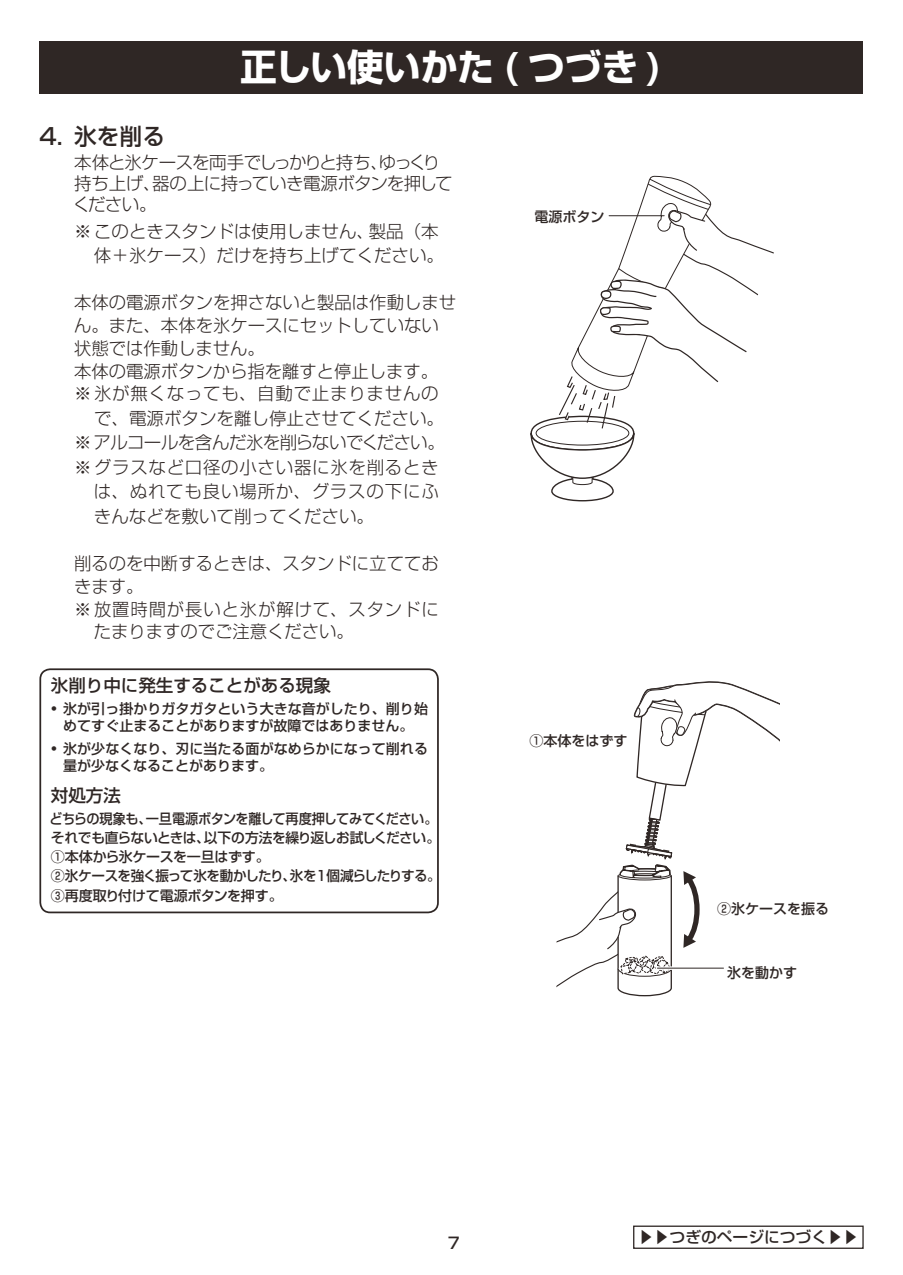
<style>
.page{position:relative;width:903px;height:1275px;background:#fff}
.page>*{position:absolute;margin:0;border:0;box-sizing:border-box;transform-origin:0 0}
.t1{font:700 36.75px "Shin Go Pro";color:#fff}
.t2{font:500 22.75px "Shin Go Pro";color:#2f2725}
.t3{font:300 17.5px/22.8px "Shin Go Pro";color:#2f2725;text-align:right}
.t4{font:300 17.5px/21px "Shin Go Pro";letter-spacing:-.035em;color:#2f2725}
.t5{font:300 17.5px "Shin Go Pro";letter-spacing:-.04em;color:#2f2725}
.t6{font:300 17.5px "Shin Go Pro";letter-spacing:.04em;color:#2f2725}
.t7{font:300 17.5px "Shin Go Pro";letter-spacing:.055em;color:#2f2725}
.t8{font:500 17.5px "Shin Go Pro";color:#2f2725}
.t9{font:300 17.5px "Shin Go Pro";letter-spacing:.045em;color:#2f2725}
.t10{font:500 15.75px "Shin Go Pro";color:#2f2725}
.t11{font:500 14px/19.2px "Shin Go Pro";letter-spacing:-.03em;color:#2f2725;scale:.94 1}
.t12{font:500 14px/17.5px "Shin Go Pro";color:#2f2725;text-align:center}
</style>
<div class="page">
<div style="left:39px;top:41px;width:824px;height:52px;background:#2f2725"></div>
<div style="left:39px;top:668px;width:400px;height:245px;border:2px solid #2f2725;border-radius:10px"></div>
<svg style="left:530px;top:175px;width:244px;height:327px"></svg>
<hr style="left:609px;top:215px;width:55px;height:1px;background:#2f2725">
<svg style="left:556px;top:681px;width:224px;height:316px"></svg>
<div style="left:633px;top:1225px;width:231px;height:24px;border:1px solid #2f2725"></div>
<h1 class="t1" style="left:240px;top:38px;width:423px">正しい使いかた ( つづき )</h1>
<h2 class="t2" style="left:39px;top:118px;width:127px">4. 氷を削る</h2>
<p class="t4" style="left:73px;top:150px;width:382px">本体と氷ケースを両手でしっかりと持ち､ゆっくり持ち上げ､器の上に持っていき電源ボタンを押してください｡</p>
<p class="t3" style="left:74px;top:216px;width:371px;line-height:24.5px">※ このときスタンドは使用しません、製品（本体＋氷ケース）だけを持ち上げてください。</p>
<p class="t3" style="left:74px;top:289px;width:383px;text-align:left">本体の電源ボタンを押さないと製品は作動しません。また、本体を氷ケースにセットしていない状態では作動しません。<br>本体の電源ボタンから指を離すと停止します。※ 氷が無くなっても、自動で止まりませんの</p>
<p class="t3" style="left:94px;top:405px;width:351px">で、電源ボタンを離し停止させてください。</p>
<p class="t5" style="left:74px;top:428px;width:372px">※ アルコールを含んだ氷を削らないでください。</p>
<p class="t6" style="left:74px;top:453px;width:366px">※ グラスなど口径の小さい器に氷を削るとき</p>
<p class="t9" style="left:94px;top:477px;width:346px">は、ぬれても良い場所か、グラスの下にふ</p>
<p class="t3" style="left:94px;top:503px;width:281px">きんなどを敷いて削ってください。</p>
<p class="t3" style="left:74px;top:550px;width:366px">削るのを中断するときは、スタンドに立ててお</p>
<p class="t3" style="left:74px;top:573px;width:71px">きます。</p>
<p class="t7" style="left:74px;top:594px;width:366px">※ 放置時間が長いと氷が解けて、スタンドに</p>
<p class="t3" style="left:94px;top:618px;width:261px">たまりますのでご注意ください。</p>
<p class="t8" style="left:51px;top:671px;width:281px">氷削り中に発生することがある現象</p>
<p class="t12" style="left:51px;top:698px;width:379px">• 氷が引っ掛かりガタガタという大きな音がしたり、削り始めてすぐ止まることがありますが故障ではありません。</p>
<p class="t12" style="left:63px;top:738px;width:366px;text-align:left;text-indent:-12px">• 氷が少なくなり、刃に当たる面がなめらかになって削れる量が少なくなることがあります。</p>
<p class="t8" style="left:51px;top:781px;width:71px">対処方法</p>
<p class="t11" style="left:49px;top:807px;width:418px">どちらの現象も、一旦電源ボタンを離して再度押してみてください。それでも直らないときは、以下の方法を繰り返しお試しください。<br>①本体から氷ケースを一旦はずす。<br>②氷ケースを強く振って氷を動かしたり、氷を1個減らしたりする。<br>③再度取り付けて電源ボタンを押す。</p>
<p class="t12" style="left:534px;top:206px;width:71px">電源ボタン</p>
<p class="t12" style="left:529px;top:730px;width:99px">①本体をはずす</p>
<p class="t12" style="left:717px;top:898px;width:113px">②氷ケースを振る</p>
<p class="t12" style="left:727px;top:962px;width:71px">氷を動かす</p>
<p class="t10" style="left:448px;top:1230px;width:13px">7</p>
<p class="t10" style="left:638px;top:1224px;width:222px">▶▶つぎのページにつづく▶▶</p>
</div>
